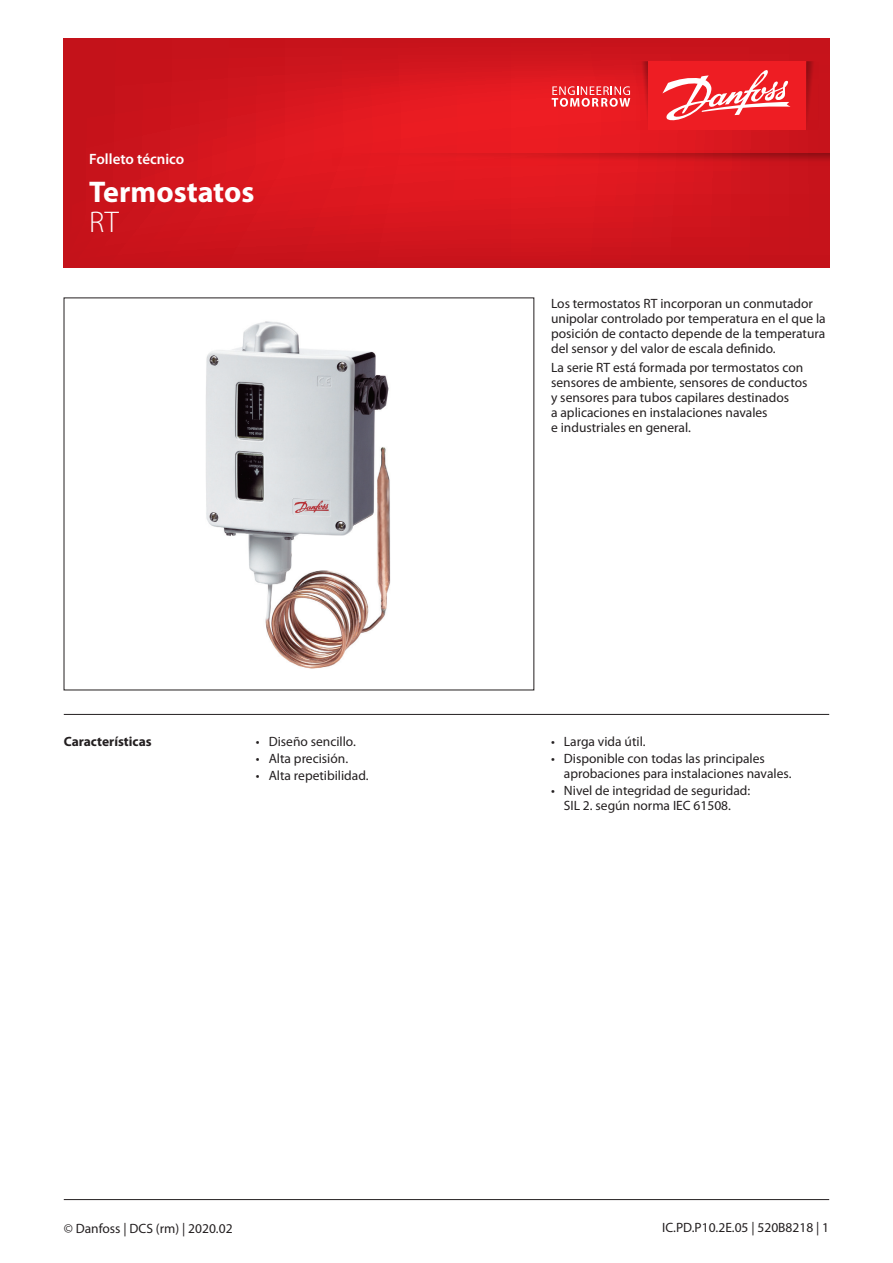
<style>
.page{position:relative;width:893px;height:1263px;background:#fff}
.page>*{position:absolute;margin:0;border:0;box-sizing:border-box;transform-origin:0 0}
.t1{font:700 30px "Myriad Pro";color:#fff}
.t2{font:300 30px "Myriad Pro";color:#fff}
.t3{font:600 15px "Myriad Pro";color:#fff}
.Normtext{font:13.5px/15px "Myriad Pro";color:#231f20}
.Normtext__bold{font:700 13.5px "Myriad Pro";color:#231f20}
</style>
<div class="page">
<svg style="left:64px;top:38px;width:765px;height:230px;background:#d3151d"></svg>
<svg style="left:806px;top:61px;width:13px;height:69px"></svg>
<svg style="left:636px;top:61px;width:12px;height:69px"></svg>
<div style="left:648px;top:61px;width:158px;height:69px;background:#ee1d23"></div>
<svg style="left:552px;top:86px;width:78px;height:21px;background:#f0696d"></svg>
<svg style="left:662px;top:70px;width:128px;height:51px"></svg>
<svg style="left:332px;top:153px;width:497px;height:13px;background:#d4171d"></svg>
<img style="left:206px;top:321px;width:185px;height:348px">
<hr style="left:64px;top:714px;width:765px;height:1px;background:#231f20">
<hr style="left:64px;top:1199px;width:765px;height:1px;background:#231f20">
<p class="t3" style="left:89px;top:150px;width:96px">Folleto técnico</p>
<h1 class="t1" style="left:89px;top:172px;width:167px">Termostatos</h1>
<h1 class="t2" style="left:89px;top:206px;width:31px">RT</h1>
<p class="Normtext__bold" style="left:64px;top:733px;width:89px">Características</p>
<p class="Normtext" style="left:256px;top:734px;width:101px">• Diseño sencillo.</p>
<p class="Normtext" style="left:256px;top:751px;width:94px">• Alta precisión.</p>
<p class="Normtext" style="left:256px;top:768px;width:114px">• Alta repetibilidad.</p>
<p class="Normtext" style="left:64px;top:1220px;width:170px">© Danfoss | DCS (rm) | 2020.02</p>
<p class="Normtext" style="left:551px;top:296px;width:276px">Los termostatos RT incorporan un conmutador unipolar controlado por temperatura en el que la posición de contacto depende de la temperatura del sensor y del valor de escala definido.</p>
<p class="Normtext" style="left:551px;top:360px;width:258px">La serie RT está formada por termostatos con sensores de ambiente, sensores de conductos y sensores para tubos capilares destinados<br>a aplicaciones en instalaciones navales<br>e industriales en general.</p>
<p class="Normtext" style="left:551px;top:734px;width:96px">• Larga vida útil.</p>
<p class="Normtext" style="left:564px;top:751px;width:229px;text-indent:-13px">• Disponible con todas las principales aprobaciones para instalaciones navales.</p>
<p class="Normtext" style="left:551px;top:783px;width:201px;text-align:center">• Nivel de integridad de seguridad:<br>SIL 2. según norma IEC 61508.</p>
<p class="Normtext" style="left:662px;top:1220px;width:168px">IC.PD.P10.2E.05 | 520B8218 | 1</p>
</div>
